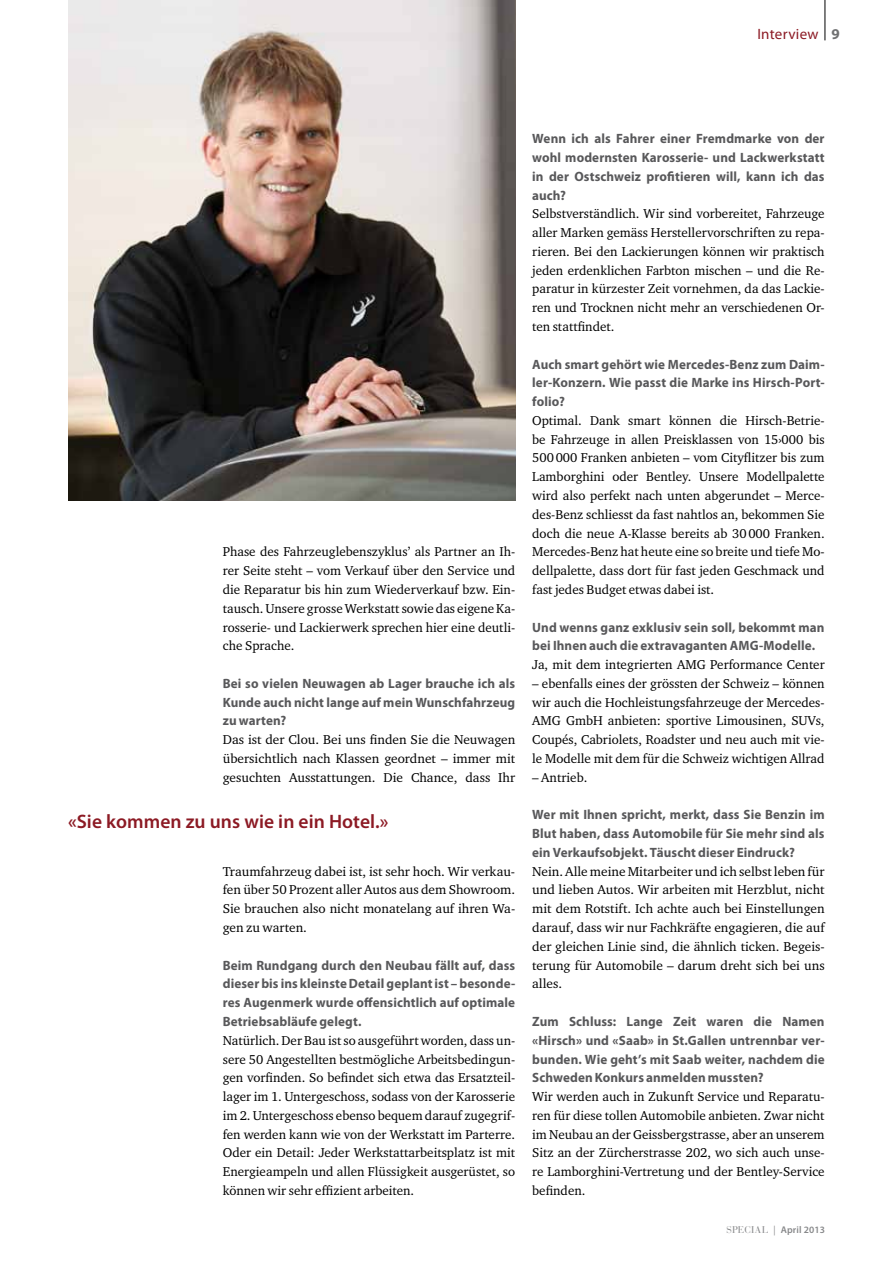
<style>
.page{position:relative;width:893px;height:1263px;background:#fff}
.page>*{position:absolute;margin:0;border:0;box-sizing:border-box;transform-origin:0 0}
.t1{font:600 19.5px "Myriad Pro";letter-spacing:.005em;color:#8c1a24}
.t2{font:15px "Myriad Pro";letter-spacing:.02em;color:#8c1a24}
.t3{font:700 13.5px/18.8px "Myriad Pro";letter-spacing:.01em;color:#58585a;text-align:justify}
.t4{font:13.2px/18.8px "Charter ITC";color:#000;text-align:justify}
.t5{font:600 9.75px "Myriad Pro";letter-spacing:.01em;color:#87888a}
.s1{font-weight:700;color:#707172}
.s2{font-family:"Bauer Bodoni";font-weight:400}
</style>
<div class="page">
<hr style="left:825px;top:0;width:1px;height:40px;background:#000">
<img style="left:68px;top:0;width:447px;height:500px">
<p class="t2" style="left:757px;top:25px;width:84px">Interview <span class="s1">9</span></p>
<p class="t4" style="left:223px;top:542px;width:294px">Phase des Fahrzeuglebenszyklus’ als Partner an Ih&shy;rer Seite steht – vom Verkauf über den Service und die Reparatur bis hin zum Wiederverkauf bzw. Ein&shy;tausch. Unsere grosse Werkstatt sowie das eigene Ka&shy;rosserie- und Lackierwerk sprechen hier eine deutli&shy;che Sprache.</p>
<p class="t3" style="left:223px;top:673px;width:294px">Bei so vielen Neuwagen ab Lager brauche ich als Kunde auch nicht lange auf mein Wunschfahrzeug zu warten?</p>
<p class="t4" style="left:223px;top:730px;width:294px">Das ist der Clou. Bei uns finden Sie die Neuwagen übersichtlich nach Klassen geordnet – immer mit gesuchten Ausstattungen. Die Chance, dass Ihr</p>
<h1 class="t1" style="left:68px;top:809px;width:322px">«Sie kommen zu uns wie in ein Hotel.»</h1>
<p class="t4" style="left:223px;top:861px;width:294px">Traumfahrzeug dabei ist, ist sehr hoch. Wir verkau&shy;fen über 50 Prozent aller Autos aus dem Showroom.<br>Sie brauchen also nicht monatelang auf ihren Wa&shy;gen zu warten.</p>
<p class="t3" style="left:223px;top:955px;width:294px">Beim Rundgang durch den Neubau fällt auf, dass dieser bis ins kleinste Detail geplant ist – besonde&shy;res Augenmerk wurde offensichtlich auf optimale Betriebsabläufe gelegt.</p>
<p class="t4" style="left:223px;top:1030px;width:294px">Natürlich. Der Bau ist so ausgeführt worden, dass un&shy;sere 50 Angestellten bestmögliche Arbeitsbedingun&shy;gen vorfinden. So befindet sich etwa das Ersatzteil&shy;lager im 1. Untergeschoss, sodass von der Karosserie im 2. Untergeschoss ebenso bequem darauf zugegrif&shy;fen werden kann wie von der Werkstatt im Parterre.<br>Oder ein Detail: Jeder Werkstattarbeitsplatz ist mit Energieampeln und allen Flüssigkeit ausgerüstet, so können wir sehr effizient arbeiten.</p>
<p class="t3" style="left:532px;top:129px;width:294px">Wenn ich als Fahrer einer Fremdmarke von der wohl modernsten Karosserie- und Lackwerkstatt in der Ostschweiz profitieren will, kann ich das auch?</p>
<p class="t4" style="left:532px;top:204px;width:294px">Selbstverständlich. Wir sind vorbereitet, Fahrzeuge aller Marken gemäss Herstellervorschriften zu repa&shy;rieren. Bei den Lackierungen können wir praktisch jeden erdenklichen Farbton mischen – und die Re&shy;paratur in kürzester Zeit vornehmen, da das Lackie&shy;ren und Trocknen nicht mehr an verschiedenen Or&shy;ten stattfindet.</p>
<p class="t3" style="left:532px;top:354px;width:294px">Auch smart gehört wie Mercedes-Benz zum Daim&shy;ler-Konzern. Wie passt die Marke ins Hirsch-Port&shy;folio?</p>
<p class="t4" style="left:532px;top:411px;width:294px">Optimal. Dank smart können die Hirsch-Betrie&shy;be Fahrzeuge in allen Preisklassen von 15›000 bis 500000 Franken anbieten – vom Cityflitzer bis zum Lamborghini oder Bentley. Unsere Modellpalette wird also perfekt nach unten abgerundet – Merce&shy;des-Benz schliesst da fast nahtlos an, bekommen Sie doch die neue A-Klasse bereits ab 30000 Franken.<br>Mercedes-Benz hat heute eine so breite und tiefe Mo&shy;dellpalette, dass dort für fast jeden Geschmack und fast jedes Budget etwas dabei ist.</p>
<p class="t3" style="left:532px;top:617px;width:294px">Und wenns ganz exklusiv sein soll, bekommt man bei Ihnen auch die extravaganten AMG-Modelle.</p>
<p class="t4" style="left:532px;top:655px;width:294px">Ja, mit dem integrierten AMG Performance Center</p>
<p class="t4" style="left:532px;top:674px;width:294px">– ebenfalls eines der grössten der Schweiz – können wir auch die Hochleistungsfahrzeuge der Mercedes-AMG GmbH anbieten: sportive Limousinen, SUVs, Coupés, Cabriolets, Roadster und neu auch mit vie&shy;le Modelle mit dem für die Schweiz wichtigen Allrad</p>
<p class="t4" style="left:532px;top:768px;width:57px">– Antrieb.</p>
<p class="t3" style="left:532px;top:805px;width:294px">Wer mit Ihnen spricht, merkt, dass Sie Benzin im Blut haben, dass Automobile für Sie mehr sind als ein Verkaufsobjekt. Täuscht dieser Eindruck?</p>
<p class="t4" style="left:532px;top:861px;width:294px">Nein. Alle meine Mitarbeiter und ich selbst leben für und lieben Autos. Wir arbeiten mit Herzblut, nicht mit dem Rotstift. Ich achte auch bei Einstellungen darauf, dass wir nur Fachkräfte engagieren, die auf der gleichen Linie sind, die ähnlich ticken. Begeis&shy;terung für Automobile – darum dreht sich bei uns alles.</p>
<p class="t3" style="left:532px;top:1011px;width:294px">Zum Schluss: Lange Zeit waren die Namen «Hirsch» und «Saab» in St.Gallen untrennbar ver&shy;bunden. Wie geht’s mit Saab weiter, nachdem die Schweden Konkurs anmelden mussten?</p>
<p class="t4" style="left:532px;top:1087px;width:294px">Wir werden auch in Zukunft Service und Reparatu&shy;ren für diese tollen Automobile anbieten. Zwar nicht im Neubau an der Geissbergstrasse, aber an unserem Sitz an der Zürcherstrasse 202, wo sich auch unse&shy;re Lamborghini-Vertretung und der Bentley-Service befinden.</p>
<p class="t5" style="left:726px;top:1223px;width:100px"><span class="s2">SPECIAL |</span> April 2013</p>
</div>
